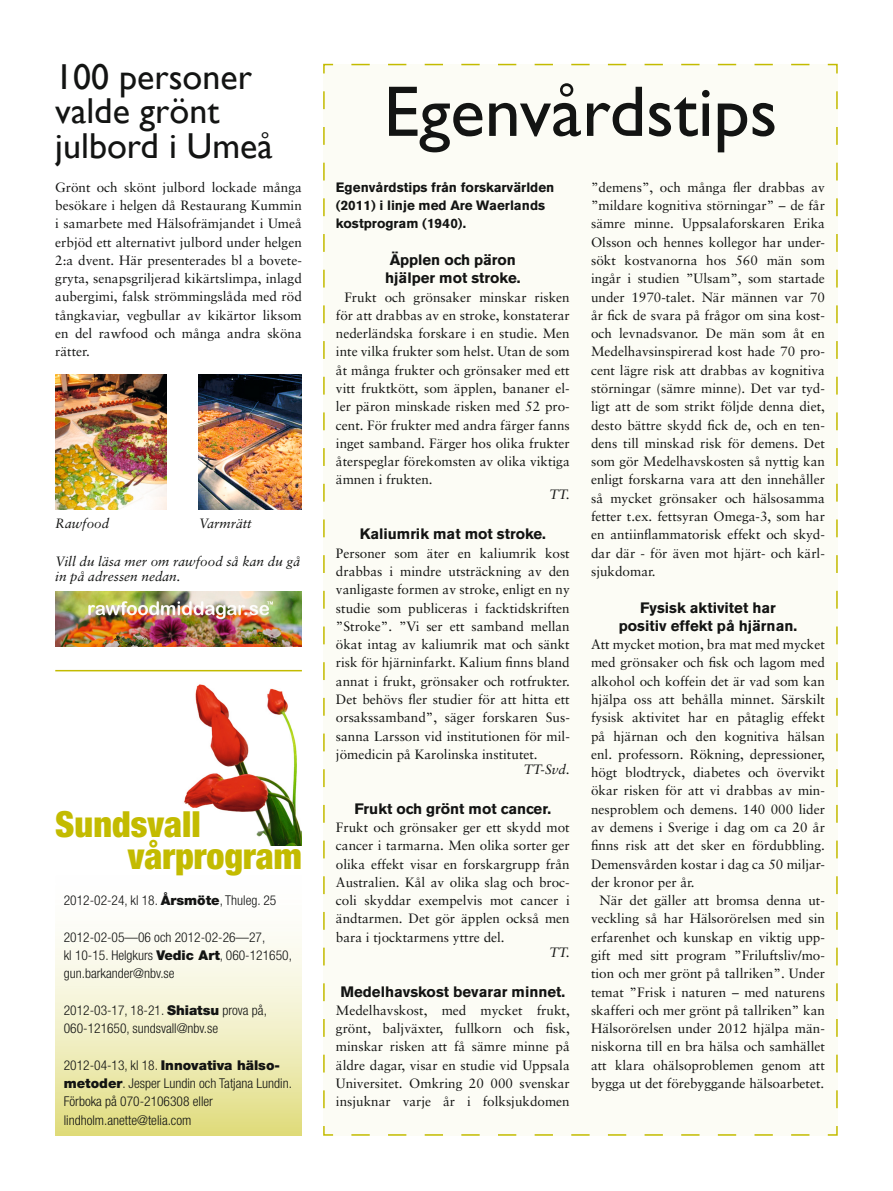
<style>
.page{position:relative;width:893px;height:1191px;background:#fff}
.page>*{position:absolute;margin:0;border:0;box-sizing:border-box;transform-origin:0 0}
.t1{font:72px "Gill Sans";color:#131413}
.t2{font:36px/34.5px "Gill Sans";color:#131413}
.t3{font:900 condensed 36px/31.5px "Helvetica Neue";color:#c3bb00}
.t4{font:700 15px/18.3px "Akzidenz Grotesk BE";color:#131413;text-align:center}
.t5{font:13.5px/18.3px "Sabon";color:#131413;text-align:justify}
.t6{font:300 condensed 13.5px/18.3px "Helvetica Neue";color:#131413}
.t7{font:italic 13.5px/15px "Sabon";color:#131413}
.t8{font:700 13.5px/18.3px "Akzidenz Grotesk BE";color:#131413}
.s1{font-weight:900;font-stretch:normal}
</style>
<div class="page">
<div style="left:323px;top:63px;width:515px;height:1073px;background:#fcfcf5"></div>
<svg style="left:55px;top:932px;width:247px;height:203px;background:#f0eec1"></svg>
<img style="left:55px;top:374px;width:112px;height:135px">
<img style="left:199px;top:374px;width:103px;height:135px">
<img style="left:55px;top:592px;width:247px;height:54px">
<img style="left:121px;top:669px;width:181px;height:140px">
<svg style="left:219px;top:809px;width:83px;height:37px"></svg>
<hr style="left:55px;top:670px;width:247px;height:1px;background:#c3bb00">
<h2 class="t2" style="left:55px;top:59px;width:219px">100 personer valde grönt julbord i Umeå</h2>
<p class="t5" style="left:55px;top:178px;width:248px">Grönt och skönt julbord lockade många besökare i helgen då Restaurang Kummin i samarbete med Hälsofrämjandet i Umeå erbjöd ett alternativt julbord under helgen 2:a dvent. Här presenterades bl a bovete&shy;gryta, senapsgriljerad kikärtslimpa, inlagd aubergimi, falsk strömmingslåda med röd tångkaviar, vegbullar av kikärtor liksom en del rawfood och många andra sköna rätter.</p>
<p class="t7" style="left:55px;top:516px;width:56px">Rawfood</p>
<p class="t7" style="left:199px;top:516px;width:54px">Varmrätt</p>
<p class="t7" style="left:55px;top:553px;width:246px">Vill du läsa mer om rawfood så kan du gå in på adressen nedan.</p>
<h2 class="t3" style="left:128px;top:808px;width:176px;text-indent:-72px">Sundsvall vårprogram</h2>
<p class="t6" style="left:64px;top:891px;width:214px">2012-02-24, kl 18. <span class="s1">Årsmöte</span>, Thuleg. 25</p>
<p class="t6" style="left:64px;top:927px;width:230px">2012-02-05—06 och 2012-02-26—27,<br>kl 10-15. Helgkurs <span class="s1">Vedic Art</span>, 060-121650, gun.barkander@nbv.se</p>
<p class="t6" style="left:64px;top:1000px;width:205px">2012-03-17, 18-21. <span class="s1">Shiatsu</span> prova på,<br>060-121650, sundsvall@nbv.se</p>
<p class="t6" style="left:64px;top:1055px;width:230px">2012-04-13, kl 18. <span class="s1">Innovativa hälso&shy;metoder</span>. Jesper Lundin och Tatjana Lundin.<br>Förboka på 070-2106308 eller lindholm.anette@telia.com</p>
<h1 class="t1" style="left:384px;top:69px;width:395px">Egenvårdstips</h1>
<p class="t8" style="left:336px;top:178px;width:220px">Egenvårdstips från forskarvärlden (2011) i linje med Are Waerlands kostprogram (1940).</p>
<p class="t4" style="left:385px;top:251px;width:137px">Äpplen och päron hjälper mot stroke.</p>
<p class="t5" style="left:336px;top:287px;width:235px;text-indent:9px">Frukt och grönsaker minskar risken för att drabbas av en stroke, konstaterar nederländska forskare i en studie. Men inte vilka frukter som helst. Utan de som åt många frukter och grönsaker med ett vitt fruktkött, som äpplen, bananer el&shy;ler päron minskade risken med 52 pro&shy;cent. För frukter med andra färger fanns inget samband. Färger hos olika frukter återspeglar förekomsten av olika viktiga ämnen i frukten.</p>
<p class="t7" style="left:550px;top:487px;width:22px">TT.</p>
<p class="t4" style="left:360px;top:525px;width:188px">Kaliumrik mat mot stroke.</p>
<p class="t5" style="left:336px;top:543px;width:235px">Personer som äter en kaliumrik kost drabbas i mindre utsträckning av den vanligaste formen av stroke, enligt en ny studie som publiceras i facktidskriften ”Stroke”. ”Vi ser ett samband mellan ökat intag av kaliumrik mat och sänkt risk för hjärninfarkt. Kalium finns bland annat i frukt, grönsaker och rotfrukter.<br>Det behövs fler studier för att hitta ett orsakssamband”, säger forskaren Sus&shy;sanna Larsson vid institutionen för mil&shy;jömedicin på Karolinska institutet.</p>
<p class="t7" style="left:524px;top:761px;width:48px">TT-Svd.</p>
<p class="t4" style="left:355px;top:799px;width:198px">Frukt och grönt mot cancer.</p>
<p class="t5" style="left:336px;top:818px;width:235px">Frukt och grönsaker ger ett skydd mot cancer i tarmarna. Men olika sorter ger olika effekt visar en forskargrupp från Australien. Kål av olika slag och broc&shy;coli skyddar exempelvis mot cancer i ändtarmen. Det gör äpplen också men bara i tjocktarmens yttre del.</p>
<p class="t7" style="left:550px;top:944px;width:22px">TT.</p>
<p class="t4" style="left:340px;top:982px;width:226px">Medelhavskost bevarar minnet.</p>
<p class="t5" style="left:336px;top:1001px;width:235px">Medelhavskost, med mycket frukt, grönt, baljväxter, fullkorn och fisk, minskar risken att få sämre minne på äldre dagar, visar en studie vid Uppsala Universitet. Omkring 20 000 svenskar insjuknar varje år i folksjukdomen</p>
<p class="t5" style="left:591px;top:178px;width:235px">”demens”, och många fler drabbas av ”mildare kognitiva störningar” – de får sämre minne. Uppsalaforskaren Erika Olsson och hennes kollegor har under&shy;sökt kostvanorna hos 560 män som ingår i studien ”Ulsam”, som startade under 1970-talet. När männen var 70 år fick de svara på frågor om sina kost&shy;och levnadsvanor. De män som åt en Medelhavsinspirerad kost hade 70 pro&shy;cent lägre risk att drabbas av kognitiva störningar (sämre minne). Det var tyd&shy;ligt att de som strikt följde denna diet, desto bättre skydd fick de, och en ten&shy;dens till minskad risk för demens. Det som gör Medelhavskosten så nyttig kan enligt forskarna vara att den innehåller så mycket grönsaker och hälsosamma fetter t.ex. fettsyran Omega-3, som har en antiinflammatorisk effekt och skyd&shy;dar där - för även mot hjärt- och kärl&shy;sjukdomar.</p>
<p class="t4" style="left:619px;top:598px;width:180px">Fysisk aktivitet har positiv effekt på hjärnan.</p>
<p class="t5" style="left:591px;top:635px;width:235px">Att mycket motion, bra mat med mycket med grönsaker och fisk och lagom med alkohol och koffein det är vad som kan hjälpa oss att behålla minnet. Särskilt fysisk aktivitet har en påtaglig effekt på hjärnan och den kognitiva hälsan enl. professorn. Rökning, depressioner, högt blodtryck, diabetes och övervikt ökar risken för att vi drabbas av min&shy;nesproblem och demens. 140 000 lider av demens i Sverige i dag om ca 20 år finns risk att det sker en fördubbling.<br>Demensvården kostar i dag ca 50 miljar&shy;der kronor per år.</p>
<p class="t5" style="left:591px;top:891px;width:235px;text-indent:9px">När det gäller att bromsa denna ut&shy;veckling så har Hälsorörelsen med sin erfarenhet och kunskap en viktig upp&shy;gift med sitt program ”Friluftsliv/mo&shy;tion och mer grönt på tallriken”. Under temat ”Frisk i naturen – med naturens skafferi och mer grönt på tallriken” kan Hälsorörelsen under 2012 hjälpa män&shy;niskorna till en bra hälsa och samhället att klara ohälsoproblemen genom att bygga ut det förebyggande hälsoarbetet.</p>
</div>
